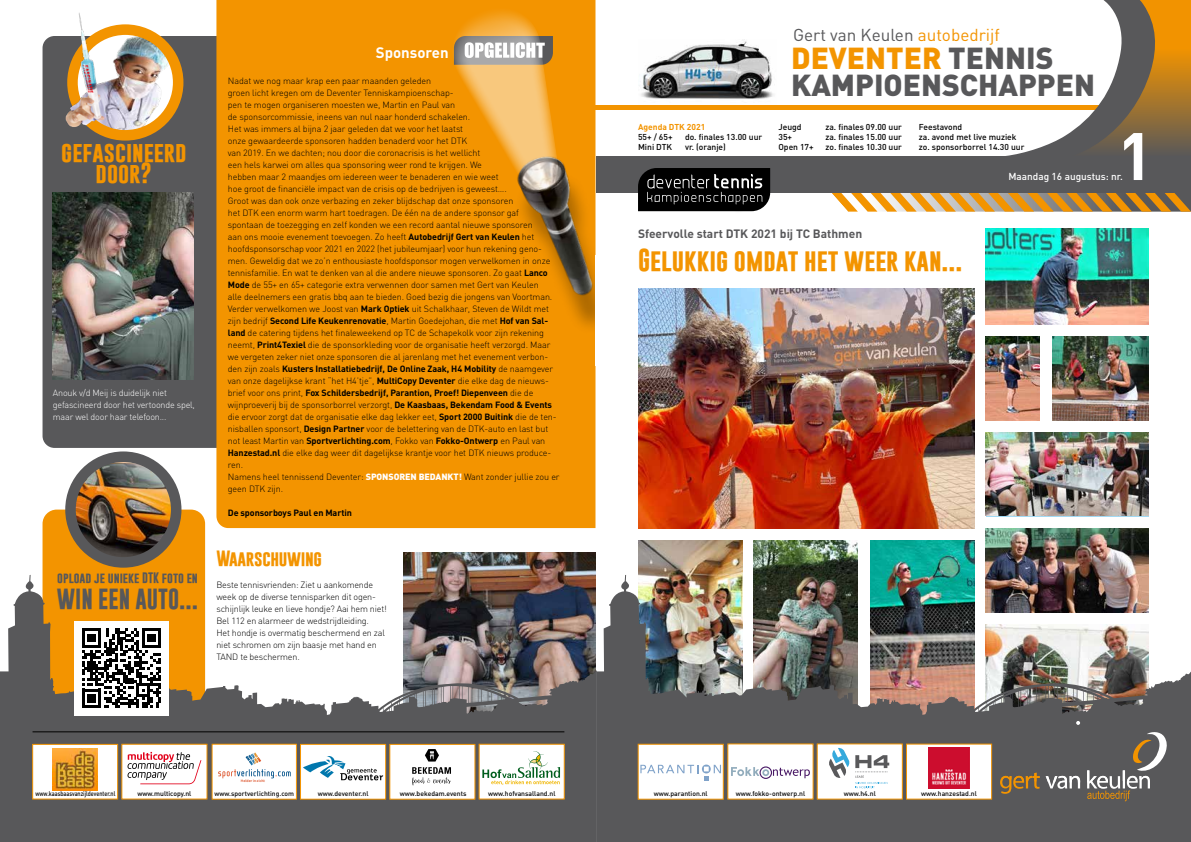
<style>
.page{position:relative;width:1191px;height:842px;background:#fff}
.page>*{position:absolute;margin:0;border:0;box-sizing:border-box;transform-origin:0 0}
.t1{font:700 66px "DIN";color:#fff}
.t2{font:900 30px/27px "DIN";color:#58585a}
.t3{font:700 23px "Gobold";color:#f39400}
.t4{font:700 21.1px/21.1px "Gobold";color:#f39400;text-align:center}
.t5{font:700 21.1px "Gobold";color:#58585a}
.t6{font:17.1px "DIN";color:#58585a}
.t7{font:700 16px "Gobold";letter-spacing:-.02em;color:#f39400}
.t8{font:700 15px "DIN";color:#fff}
.t9{font:700 12px "DIN";color:#58585a}
.t10{font:700 11px "Gobold";color:#58585a}
.t11{font:500 10px "DIN";color:#fff}
.t12{font:300 9px/12px "DIN";letter-spacing:-.01em;color:#000}
.t13{font:300 9px/12px "DIN";letter-spacing:-.02em;color:#fff}
.t14{font:700 9px "DIN";letter-spacing:-.01em;color:#000}
.t15{font:500 8.5px/10px "DIN";color:#000}
.t16{font:700 8.5px "DIN";color:#f39400}
.t17{font:500 6.8px "DIN";color:#000}
.t18{font:500 6.8px "DIN";color:#000;scale:.81 1}
.t19{font:500 6.7px "DIN";color:#000}
.t20{font:500 3.6px "Ubuntu";color:#dd552d}
.s1{font-weight:700}
.s2{font-weight:900;color:#fff}
.s3{color:#f39400}
</style>
<div class="page">
<div style="left:43px;top:36px;width:199px;height:412px;background:#58585a;border-radius:12px"></div>
<svg style="left:821px;top:192px;width:370px;height:20px;background:#c69c5b"></svg>
<img style="left:403px;top:552px;width:192px;height:23px">
<img style="left:870px;top:540px;width:104px;height:35px">
<img style="left:638px;top:540px;width:104px;height:35px">
<img style="left:753px;top:540px;width:105px;height:35px">
<div style="left:596px;top:156px;width:595px;height:36px;background:#58585a"></div>
<div style="left:591px;top:105px;width:517px;height:5px;background:#f39400"></div>
<div style="left:216px;top:0;width:379px;height:528px;background:#f39400"></div>
<img style="left:639px;top:39px;width:135px;height:60px">
<svg style="left:0;top:575px;width:597px;height:267px;fill:#58585a"></svg>
<img style="left:597px;top:575px;width:594px;height:267px">
<hr style="left:33px;top:732px;width:531px;height:1px;background:#000">
<div style="left:300px;top:744px;width:86px;height:55px;background:#fff"></div>
<svg style="left:303px;top:756px;width:80px;height:25px"></svg>
<div style="left:300px;top:744px;width:86px;height:55px;border:1px solid #f39400"></div>
<div style="left:33px;top:744px;width:85px;height:55px;background:#fff;border:1px solid #f39400"></div>
<div style="left:638px;top:744px;width:85px;height:55px;background:#fff;border:1px solid #f39400"></div>
<svg style="left:640px;top:764px;width:81px;height:17px"></svg>
<div style="left:479px;top:744px;width:85px;height:55px;background:#fff;border:1px solid #f39400"></div>
<div style="left:122px;top:744px;width:85px;height:55px;background:#fff;border:1px solid #f39400"></div>
<svg style="left:127px;top:752px;width:74px;height:32px"></svg>
<div style="left:727px;top:744px;width:86px;height:55px;background:#fff"></div>
<svg style="left:731px;top:766px;width:79px;height:13px"></svg>
<div style="left:906px;top:744px;width:85px;height:55px;background:#fff"></div>
<img style="left:928px;top:748px;width:41px;height:41px">
<div style="left:817px;top:744px;width:85px;height:55px;background:#fff"></div>
<svg style="left:829px;top:748px;width:60px;height:40px"></svg>
<img style="left:52px;top:748px;width:45px;height:42px">
<div style="left:212px;top:744px;width:84px;height:55px;background:#fff"></div>
<svg style="left:218px;top:752px;width:73px;height:26px"></svg>
<div style="left:732px;top:197px;width:15px;height:18px;background:#000;opacity:.3"></div>
<svg style="left:638px;top:168px;width:132px;height:43px;background:#202020"></svg>
<img style="left:53px;top:192px;width:141px;height:187px">
<div style="left:514px;top:171px;width:100px;height:165px;background:#000;opacity:.3"></div>
<img style="left:487px;top:136px;width:133px;height:179px">
<svg style="left:446px;top:1px;width:113px;height:189px;background:#e8a845"></svg>
<div style="left:390px;top:744px;width:85px;height:55px;background:#fff"></div>
<div style="left:408px;top:742px;width:48px;height:45px;background:#fff"></div>
<svg style="left:412px;top:767px;width:39px;height:18px"></svg>
<svg style="left:425px;top:749px;width:14px;height:12px"></svg>
<svg style="left:1006px;top:0;width:185px;height:156px"></svg>
<svg style="left:1076px;top:721px;width:4px;height:4px"></svg>
<img style="left:72px;top:30px;width:106px;height:105px;border-radius:53px">
<div style="left:67px;top:24px;width:116px;height:117px;border:11px solid #f39400;border-radius:50%"></div>
<img style="left:65px;top:13px;width:39px;height:115px">
<img style="left:638px;top:288px;width:336px;height:240px">
<svg style="left:1000px;top:773px;width:39px;height:21px"></svg>
<svg style="left:1045px;top:776px;width:35px;height:13px"></svg>
<svg style="left:1087px;top:731px;width:80px;height:70px;background:#736f6b"></svg>
<svg style="left:482px;top:751px;width:78px;height:34px"></svg>
<img style="left:986px;top:228px;width:162px;height:96px">
<img style="left:986px;top:528px;width:162px;height:84px">
<img style="left:986px;top:336px;width:54px;height:84px">
<img style="left:1052px;top:336px;width:96px;height:84px">
<img style="left:986px;top:432px;width:162px;height:84px">
<img style="left:70px;top:457px;width:106px;height:105px;border-radius:53px">
<div style="left:65px;top:451px;width:116px;height:117px;border:11px solid #58585a;border-radius:50%"></div>
<svg style="left:37px;top:510px;width:168px;height:212px"></svg>
<div style="left:595px;top:255px;width:34px;height:111px;background:#fff"></div>
<h3 class="t4" style="left:61px;top:141px;width:127px">gefascineerd door?</h3>
<p class="t13" style="left:53px;top:387px;width:143px">Anouk v/d Meij is duidelijk niet gefascineerd door het vertoonde spel, maar wel door haar telefoon...</p>
<p class="t10" style="left:57px;top:571px;width:142px">opload je unieke DTK foto en</p>
<h3 class="t5" style="left:57px;top:586px;width:143px">WIN EEN AUTO...</h3>
<h3 class="t8" style="left:376px;top:42px;width:74px">Sponsoren</h3>
<p class="t12" style="left:228px;top:75px;width:333px">Nadat we nog maar krap een paar maanden geleden<br>groen licht kregen om de Deventer Tenniskampioenschap-<br>pen te mogen organiseren moesten we, Martin en Paul van<br>de sponsorcommissie, ineens van nul naar honderd schakelen.<br>Het was immers al bijna 2 jaar geleden dat we voor het laatst<br>onze gewaardeerde sponsoren hadden benaderd voor het DTK<br>van 2019. En we dachten; nou door die coronacrisis is het wellicht<br>een hels karwei om alles qua sponsoring weer rond te krijgen. We<br>hebben maar 2 maandjes om iedereen weer te benaderen en wie weet<br>hoe groot de financiële impact van de crisis op de bedrijven is geweest….<br>Groot was dan ook onze verbazing en zeker blijdschap dat onze sponsoren<br>het DTK een enorm warm hart toedragen. De één na de andere sponsor gaf<br>spontaan de toezegging en zelf konden we een record aantal nieuwe sponsoren<br>aan ons mooie evenement toevoegen. Zo heeft <span class="s1">Autobedrijf Gert van Keulen</span> het hoofdsponsorschap voor 2021 en 2022 (het jubileumjaar) voor hun rekening geno&shy;men. Geweldig dat we zo’n enthousiaste hoofdsponsor mogen verwelkomen in onze tennisfamilie. En wat te denken van al die andere nieuwe sponsoren. Zo gaat <span class="s1">Lanco Mode</span> de 55+ en 65+ categorie extra verwennen door samen met Gert van Keulen<br>alle deelnemers een gratis bbq aan te bieden. Goed bezig die jongens van Voortman.<br>Verder verwelkomen we Joost van <span class="s1">Mark Optiek</span> uit Schalkhaar, Steven de Wildt met zijn bedrijf <span class="s1">Second Life Keukenrenovatie</span>, Martin Goedejohan, die met <span class="s1">Hof van Sal&shy;land</span> de catering tijdens het finaleweekend op TC de Schapekolk voor zijn rekening neemt, <span class="s1">Print4Texiel</span> die de sponsorkleding voor de organisatie heeft verzorgd. Maar we vergeten zeker niet onze sponsoren die al jarenlang met het evenement verbon&shy;den zijn zoals <span class="s1">Kusters Installatiebedrijf, De Online Zaak, H4 Mobility</span> de naamgever van onze dagelijkse krant “het H4’tje”, <span class="s1">MultiCopy Deventer</span> die elke dag de nieuws&shy;brief voor ons print, <span class="s1">Fox Schildersbedrijf, Parantion, Proef! Diepenveen</span> die de wijnproeverij bij de sponsorborrel verzorgt, <span class="s1">De Kaasbaas, Bekendam Food &amp; Events </span>die ervoor zorgt dat de organisatie elke dag lekker eet, <span class="s1">Sport 2000 Buitink</span> die de ten&shy;nisballen sponsort, <span class="s1">Design Partner</span> voor de belettering van de DTK-auto en last but not least Martin van <span class="s1">Sportverlichting.com</span>, Fokko van <span class="s1">Fokko-Ontwerp</span> en Paul van <span class="s1">Hanzestad.nl</span> die elke dag weer dit dagelijkse krantje voor het DTK nieuws produce&shy;ren.<br>Namens heel tennissend Deventer: <span class="s2">SPONSOREN BEDANKT!</span> Want zonder jullie zou er geen DTK zijn.</p>
<p class="t14" style="left:228px;top:507px;width:126px">De sponsorboys Paul en Martin</p>
<h3 class="t7" style="left:216px;top:548px;width:107px">Waarschuwing</h3>
<p class="t12" style="left:216px;top:579px;width:172px">Beste tennisvrienden: Ziet u aankomende week op de diverse tennisparken dit ogen&shy;schijnlijk leuke en lieve hondje? Aai hem niet!<br>Bel 112 en alarmeer de wedstrijdleiding.<br>Het hondje is overmatig beschermend en zal niet schromen om zijn baasje met hand en TAND te beschermen.</p>
<h3 class="t6" style="left:793px;top:24px;width:208px">Gert van Keulen <span class="s3">autobedrijf</span></h3>
<p class="t16" style="left:638px;top:121px;width:69px">Agenda DTK 2021</p>
<p class="t15" style="left:638px;top:132px;width:36px">55+ / 65+</p>
<p class="t15" style="left:685px;top:132px;width:79px">do. finales 13.00 uur</p>
<p class="t15" style="left:638px;top:142px;width:36px">Mini DTK</p>
<p class="t15" style="left:685px;top:142px;width:42px">vr. (oranje)</p>
<h2 class="t2" style="left:791px;top:43px;width:305px"><span class="s3">DEVENTER</span> TENNIS<br>KAMPIOENSCHAPPEN</h2>
<p class="t15" style="left:778px;top:122px;width:25px">Jeugd</p>
<p class="t15" style="left:825px;top:122px;width:78px">za. finales 09.00 uur</p>
<p class="t15" style="left:778px;top:132px;width:15px">35+</p>
<p class="t15" style="left:825px;top:132px;width:78px">za. finales 15.00 uur</p>
<p class="t15" style="left:778px;top:142px;width:37px">Open 17+</p>
<p class="t15" style="left:825px;top:142px;width:78px">zo. finales 10.30 uur</p>
<p class="t15" style="left:919px;top:122px;width:107px">Feestavond<br>za. avond met live muziek zo. sponsorborrel 14.30 uur</p>
<h1 class="t1" style="left:1117px;top:113px;width:37px">1</h1>
<p class="t11" style="left:1008px;top:170px;width:116px">Maandag 16 augustus: nr.</p>
<h3 class="t9" style="left:638px;top:226px;width:226px">Sfeervolle start DTK 2021 bij TC Bathmen</h3>
<h3 class="t3" style="left:638px;top:245px;width:326px">Gelukkig omdat het weer kan...</h3>
<p class="t20" style="left:241px;top:779px;width:26px">Helder in zicht</p>
<p class="t19" style="left:215px;top:789px;width:81px">www.sportverlichting.com</p>
<p class="t17" style="left:400px;top:789px;width:68px">www.bekedam.events</p>
<p class="t18" style="left:35px;top:789px;width:100px">www.kaasbaasvanzijldeventer.nl</p>
<p class="t17" style="left:137px;top:789px;width:55px">www.multicopy.nl</p>
<p class="t17" style="left:318px;top:789px;width:52px">www.deventer.nl</p>
<p class="t17" style="left:488px;top:789px;width:69px">www.hofvansalland.nl</p>
<p class="t17" style="left:653px;top:789px;width:55px">www.parantion.nl</p>
<p class="t17" style="left:735px;top:789px;width:71px">www.fokko-ontwerp.nl</p>
<p class="t17" style="left:843px;top:789px;width:34px">www.h4.nl</p>
<p class="t17" style="left:921px;top:789px;width:57px">www.hanzestad.nl</p>
</div>
